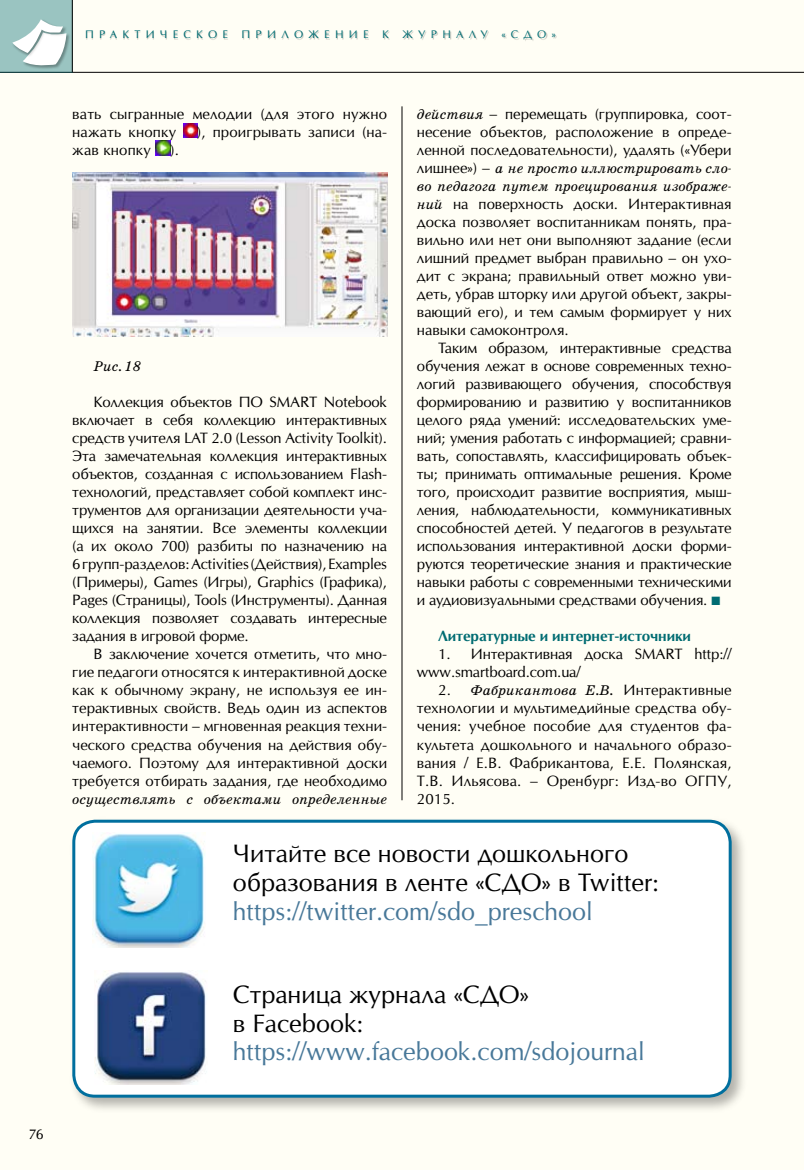
<style>
.page{position:relative;width:804px;height:1170px;background:#fff}
.page>*{position:absolute;margin:0;border:0;box-sizing:border-box;transform-origin:0 0}
.t1{font:24px/28.8px "Opium New";color:#000}
.t2{font:24px "Opium New";color:#487899}
.t3{font:14.25px/18px "Opium New";color:#000;text-align:justify}
.t4{font:italic 14.25px/18px "School Book C";color:#000}
.t5{font:700 14.25px "Opium New";letter-spacing:-.01em;color:#006c72}
.t6{font:13.5px "Opium New";color:#000}
.t7{font:10.5px "Opium New";letter-spacing:.5em;color:#006c72}
.s1{font-family:"School Book C";font-style:italic}
.s2{font-family:"Opium New";font-style:normal}
.s3{color:#006c72}
</style>
<div class="page">
<div style="left:0;top:0;width:804px;height:1169px;background:#fffef5"></div>
<img style="left:183px;top:123px;width:14px;height:14px">
<img style="left:155px;top:140px;width:15px;height:15px">
<img style="left:72px;top:172px;width:315px;height:164px">
<hr style="left:0;top:72px;width:804px;height:1px;background:#000">
<hr style="left:401px;top:106px;width:1px;height:694px;background:#000">
<div style="left:0;top:0;width:72px;height:72px;background:#9ac4c1"></div>
<hr style="left:72px;top:0;width:1px;height:72px;background:#000">
<div style="left:22px;top:31px;width:50px;height:40px;background:#000;opacity:.17"></div>
<div style="left:12px;top:19px;width:56px;height:39px;background:#000;opacity:.17"></div>
<svg style="left:12px;top:19px;width:54px;height:49px"></svg>
<div style="left:69px;top:816px;width:680px;height:298px;background:#000;opacity:.3"></div>
<div style="left:74px;top:821px;width:656px;height:275px;background:#fff;border-radius:21px"></div>
<div style="left:72px;top:819px;width:659px;height:278px;border:3px solid #006f9e;border-radius:21px"></div>
<img style="left:92px;top:833px;width:113px;height:114px">
<img style="left:95px;top:971px;width:111px;height:113px">
<p class="t6" style="left:28px;top:1125px;width:17px">76</p>
<p class="t7" style="left:85px;top:28px;width:144px">ПРАКТИЧЕСКОЕ</p>
<p class="t7" style="left:241px;top:28px;width:128px">ПРИЛОЖЕНИЕ</p>
<p class="t7" style="left:382px;top:28px;width:8px">К</p>
<p class="t7" style="left:402px;top:28px;width:87px">ЖУРНАЛУ</p>
<p class="t7" style="left:501px;top:28px;width:22px">« сдо</p>
<p class="t7" style="left:551px;top:28px;width:6px">»</p>
<p class="t3" style="left:72px;top:105px;width:316px">вать сыгранные мелодии (для этого нужно нажать кнопку</p>
<p class="t3" style="left:197px;top:123px;width:191px">), проигрывать записи (на-</p>
<p class="t3" style="left:72px;top:141px;width:80px">жав кнопку</p>
<p class="t3" style="left:171px;top:141px;width:10px">).</p>
<p class="t4" style="left:94px;top:357px;width:49px">Рис. 18</p>
<p class="t3" style="left:72px;top:393px;width:316px;text-indent:21px">Коллекция объектов ПО SMART Notebook включает в себя коллекцию интерактивных средств учителя LAT 2.0 (Lesson Activity Toolkit).<br>Эта замечательная коллекция интерактивных объектов, созданная с использованием Flash&shy;технологий, представляет собой комплект инс&shy;трументов для организации деятельности уча&shy;щихся на занятии. Все элементы коллекции (а их около 700) разбиты по назначению на 6 групп-разделов: Activities (Действия), Examples (Примеры), Games (Игры), Graphics (Графика), Pages (Страницы), Tools (Инструменты). Данная коллекция позволяет создавать интересные задания в игровой форме.</p>
<p class="t3" style="left:72px;top:645px;width:316px;text-indent:21px">В заключение хочется отметить, что мно&shy;гие педагоги относятся к интерактивной доске как к обычному экрану, не используя ее ин&shy;терактивных свойств. Ведь один из аспектов интерактивности – мгновенная реакция техни&shy;ческого средства обучения на действия обу&shy;чаемого. Поэтому для интерактивной доски требуется отбирать задания, где необходимо</p>
<p class="t4" style="left:72px;top:789px;width:316px">осуществлять с объектами определенные</p>
<p class="t3" style="left:417px;top:105px;width:316px"><span class="s1">действия</span> – перемещать (группировка, соот&shy;несение объектов, расположение в опреде&shy;ленной последовательности), удалять («Убери</p>
<p class="t4" style="left:417px;top:159px;width:316px"><span class="s2">лишнее») –</span> а не просто иллюстрировать сло&shy;во педагога путем проецирования изображе-</p>
<p class="t3" style="left:417px;top:195px;width:316px"><span class="s1">ний</span> на поверхность доски. Интерактивная доска позволяет воспитанникам понять, пра&shy;вильно или нет они выполняют задание (если лишний предмет выбран правильно – он ухо&shy;дит с экрана; правильный ответ можно уви&shy;деть, убрав шторку или другой объект, закры&shy;вающий его), и тем самым формирует у них навыки самоконтроля.</p>
<p class="t3" style="left:417px;top:339px;width:316px;text-indent:21px">Таким образом, интерактивные средства обучения лежат в основе современных техно&shy;логий развивающего обучения, способствуя формированию и развитию у воспитанников целого ряда умений: исследовательских уме&shy;ний; умения работать с информацией; сравни&shy;вать, сопоставлять, классифицировать объек&shy;ты; принимать оптимальные решения. Кроме того, происходит развитие восприятия, мыш&shy;ления, наблюдательности, коммуникативных способностей детей. У педагогов в результате использования интерактивной доски форми&shy;руются теоретические знания и практические навыки работы с современными техническими и аудиовизуальными средствами обучения. <span class="s3">■</span></p>
<p class="t5" style="left:438px;top:627px;width:254px">Литературные и интернет-источники</p>
<p class="t3" style="left:417px;top:645px;width:316px;text-indent:21px">1. Интерактивная доска SMART http:// www.smartboard.com.ua/</p>
<p class="t4" style="left:438px;top:681px;width:295px"><span class="s2">2.</span> Фабрикантова Е.В. <span class="s2">Интерактивные</span></p>
<p class="t3" style="left:417px;top:699px;width:316px">технологии и мультимедийные средства обу&shy;чения: учебное пособие для студентов фа&shy;культета дошкольного и начального образо&shy;вания / Е.В. Фабрикантова, Е.Е. Полянская, Т.В. Ильясова. – Оренбург: Изд-во ОГПУ, 2015.</p>
<h1 class="t1" style="left:233px;top:839px;width:428px">Читайте все новости дошкольного образования в ленте «СДО» в Twitter:</h1>
<h1 class="t2" style="left:233px;top:896px;width:361px">https://twitter.com/sdo_preschool</h1>
<h1 class="t1" style="left:233px;top:979px;width:298px">Страница журнала «СДО» в Facebook:</h1>
<h1 class="t2" style="left:233px;top:1036px;width:413px">https://www.facebook.com/sdojournal</h1>
</div>
